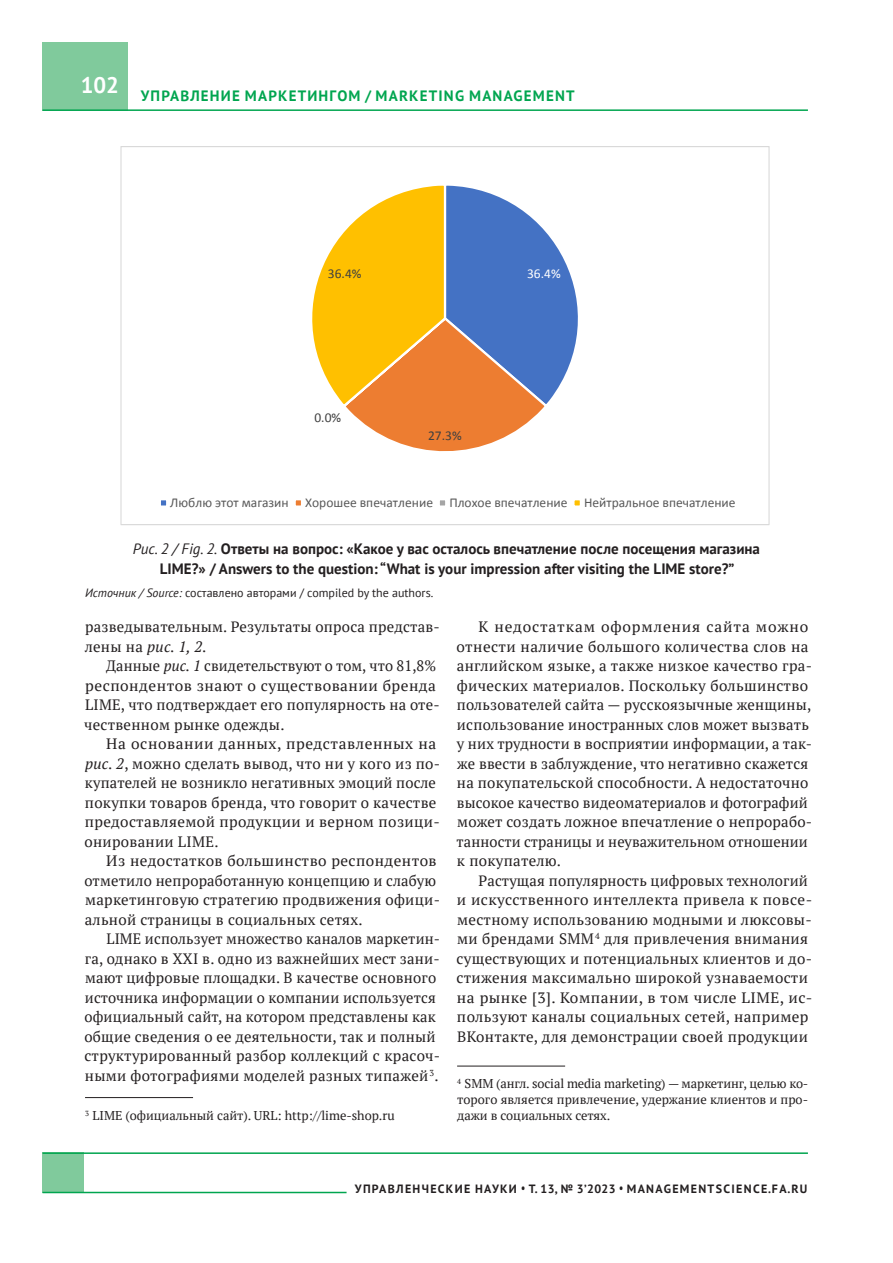
<style>
.page{position:relative;width:893px;height:1263px;background:#fff}
.page>*{position:absolute;margin:0;border:0;box-sizing:border-box;transform-origin:0 0}
.t1{font:700 22.5px "PT Sans";color:#fff}
.t2{font:15px/19.5px "PT Serif";letter-spacing:.015em;color:#231f20}
.t3{font:700 15px/19.5px "PT Sans";color:#231f20}
.t4{font:700 15px "PT Sans";letter-spacing:.08em;color:#00a54f}
.t5{font:13.5px "Calibri";color:#595959}
.t6{font:13.5px "Calibri";color:#404040}
.t7{font:13.5px "Calibri";color:#fff}
.t8{font:12.75px/15.8px "PT Serif";letter-spacing:-.005em;color:#231f20;text-align:justify}
.t9{font:700 12px "PT Sans";letter-spacing:.11em;color:#231f20}
.t10{font:12px "PT Sans";color:#231f20}
.s1{font-weight:400;font-style:italic}
.s2{font-style:italic}
</style>
<div class="page">
<div style="left:43px;top:43px;width:85px;height:68px;background:#80ca9c"></div>
<hr style="left:43px;top:109px;width:765px;height:2px;background:#00a54f">
<div style="left:43px;top:1152px;width:41px;height:41px;background:#80ca9c"></div>
<hr style="left:43px;top:1152px;width:765px;height:2px;background:#00a54f">
<hr style="left:43px;top:1192px;width:304px;height:1px;background:#00a54f">
<hr style="left:85px;top:1097px;width:108px;height:1px;background:#231f20">
<hr style="left:457px;top:1066px;width:108px;height:1px;background:#231f20">
<svg style="left:120px;top:147px;width:650px;height:378px"></svg>
<h1 class="t1" style="left:81px;top:70px;width:40px">102</h1>
<p class="t4" style="left:141px;top:86px;width:247px">УПРАВЛЕНИЕ МАРКЕТИНГОМ / MAR</p>
<p class="t4" style="left:409px;top:86px;width:21px">KETING</p>
<p class="t4" style="left:469px;top:86px;width:12px">MANAGEMENT</p>
<p class="t6" style="left:328px;top:265px;width:35px">36.4%</p>
<p class="t6" style="left:314px;top:409px;width:28px">0.0%</p>
<p class="t6" style="left:428px;top:427px;width:35px">27.3%</p>
<p class="t7" style="left:527px;top:265px;width:35px">36.4%</p>
<p class="t5" style="left:170px;top:494px;width:567px">Люблю этот магазин Хорошее впечатление Плохое впечатление Нейтральное впечатление</p>
<p class="t3" style="left:160px;top:539px;width:602px;text-indent:-27px"><span class="s1">Рис. 2 / Fig. 2.</span> Ответы на вопрос: «Какое у вас осталось впечатление после посещения магазина<br>LIME?» / Answers to the question: “What is your impression after visiting the LIME</p>
<p class="t3" style="left:689px;top:558px;width:47px">store?”</p>
<p class="t10" style="left:85px;top:585px;width:350px"><span class="s2">Источник / Source:</span> составлено авторами / compiled by the authors.</p>
<p class="t2" style="left:85px;top:617px;width:357px">разведывательным. Результаты опроса представ&shy;лены на <span class="s2">рис. 1, 2.</span></p>
<p class="t2" style="left:84px;top:656px;width:357px;text-indent:22px">Данные <span class="s2">рис. 1</span> свидетельствуют о том, что 81,8% респондентов знают о существовании бренда LIME, что подтверждает его популярность на оте&shy;чественном рынке одежды.</p>
<p class="t2" style="left:85px;top:734px;width:357px;text-indent:22px">На основании данных, представленных на <span class="s2">рис. 2</span>, можно сделать вывод, что ни у кого из по&shy;купателей не возникло негативных эмоций после покупки товаров бренда, что говорит о качестве предоставляемой продукции и верном позици&shy;онировании LIME.</p>
<p class="t2" style="left:85px;top:851px;width:357px;text-indent:22px">Из недостатков большинство респондентов отметило непроработанную концепцию и слабую маркетинговую стратегию продвижения офици&shy;альной страницы в социальных сетях.</p>
<p class="t2" style="left:85px;top:929px;width:357px;text-indent:22px">LIME использует множество каналов маркетин&shy;га, однако в XXI в. одно из важнейших мест зани&shy;мают цифровые площадки. В качестве основного источника информации о компании используется официальный сайт, на котором представлены как общие сведения о ее деятельности, так и полный структурированный разбор коллекций с красоч&shy;ными фотографиями моделей разных типажей<sup>3</sup>.</p>
<p class="t8" style="left:85px;top:1107px;width:311px"><sup>3</sup> LIME (официальный сайт). URL: http://lime-shop.ru</p>
<p class="t2" style="left:457px;top:617px;width:357px;text-indent:22px">К недостаткам оформления сайта можно отнести наличие большого количества слов на английском языке, а также низкое качество гра&shy;фических материалов. Поскольку большинство пользователей сайта — русскоязычные женщины, использование иностранных слов может вызвать у них трудности в восприятии информации, а так&shy;же ввести в заблуждение, что негативно скажется на покупательской способности. А недостаточно высокое качество видеоматериалов и фотографий может создать ложное впечатление о непрорабо&shy;танности страницы и неуважительном отношении к покупателю.</p>
<p class="t2" style="left:457px;top:870px;width:357px;text-indent:22px">Растущая популярность цифровых технологий и искусственного интеллекта привела к повсе&shy;местному использованию модными и люксовы&shy;ми брендами SMM<sup>4</sup> для привлечения внимания существующих и потенциальных клиентов и до&shy;стижения максимально широкой узнаваемости на рынке [3]. Компании, в том числе LIME, ис&shy;пользуют каналы социальных сетей, например ВКонтакте, для демонстрации своей продукции</p>
<p class="t8" style="left:457px;top:1076px;width:353px"><sup>4</sup> SMM (англ. social media marketing) — маркетинг, целью ко&shy;торого является привлечение, удержание клиентов и про&shy;дажи в социальных сетях.</p>
<p class="t9" style="left:355px;top:1181px;width:454px">УПРАВЛЕНЧЕСКИЕ НАУКИ • Т. 13, № 3’2023 • managementscience.fa.ru</p>
</div>
